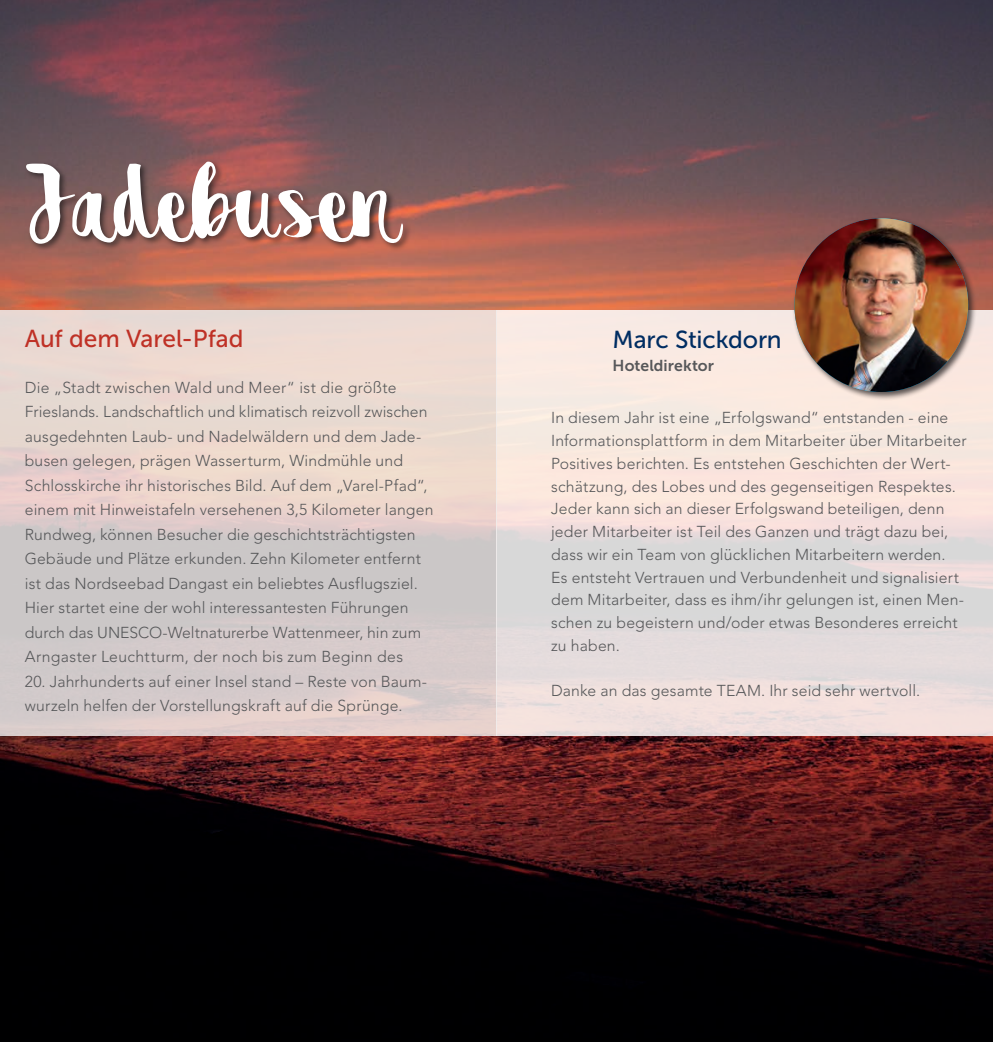
<style>
.page{position:relative;width:993px;height:1042px;background:#fff}
.page>*{position:absolute;margin:0;border:0;box-sizing:border-box;transform-origin:0 0}
.t1{font:96.25px "destain";color:#fff}
.t2{font:24.5px "Museo Sans 500";letter-spacing:-.005em;color:#bf3126}
.t3{font:24.5px "Museo Sans 500";letter-spacing:-.01em;color:#002d62}
.t4{font:300 15.75px/24.5px "Avenir LT Std";letter-spacing:.01em;color:#57585a}
.t5{font:15.75px "Museo Sans 700";letter-spacing:.005em;color:#57585a}
</style>
<div class="page">
<img style="left:0;top:0;width:992px;height:1042px">
<svg style="left:496px;top:310px;width:496px;height:425px;background:#ede1dd"></svg>
<svg style="left:0;top:310px;width:496px;height:425px;background:#ded0cc"></svg>
<div style="left:24px;top:159px;width:387px;height:93px;background:#231f20;opacity:.75"></div>
<div style="left:792px;top:216px;width:185px;height:185px;background:#231f20;opacity:.75"></div>
<img style="left:794px;top:218px;width:173px;height:174px;border-radius:87px">
<h1 class="t1" style="left:26px;top:146px;width:375px">Jadebusen</h1>
<h2 class="t2" style="left:25px;top:325px;width:220px">Auf dem Varel-Pfad</h2>
<p class="t4" style="left:25px;top:375px;width:410px">Die „Stadt zwischen Wald und Meer“ ist die größte Frieslands. Landschaftlich und klimatisch reizvoll zwischen ausgedehnten Laub- und Nadelwäldern und dem Jade&shy;busen gelegen, prägen Wasserturm, Windmühle und Schlosskirche ihr historisches Bild. Auf dem „Varel-Pfad“, einem mit Hinweistafeln versehenen 3,5 Kilometer langen Rundweg, können Besucher die geschichtsträchtigsten Gebäude und Plätze erkunden. Zehn Kilometer entfernt ist das Nordseebad Dangast ein beliebtes Ausflugsziel.<br>Hier startet eine der wohl interessantesten Führungen durch das UNESCO-Weltnaturerbe Wattenmeer, hin zum Arngaster Leuchtturm, der noch bis zum Beginn des</p>
<p class="t4" style="left:25px;top:669px;width:403px">20. Jahrhunderts auf einer Insel stand – Reste von Baum&shy;wurzeln helfen der Vorstellungskraft auf die Sprünge.</p>
<h2 class="t3" style="left:612px;top:326px;width:171px">Marc Stickdorn</h2>
<p class="t5" style="left:612px;top:357px;width:103px">Hoteldirektor</p>
<p class="t4" style="left:551px;top:407px;width:417px;line-height:22.8px">In diesem Jahr ist eine „Erfolgswand“ entstanden - eine Informationsplattform in dem Mitarbeiter über Mitarbeiter Positives berichten. Es entstehen Geschichten der Wert&shy;schätzung, des Lobes und des gegenseitigen Respektes.<br>Jeder kann sich an dieser Erfolgswand beteiligen, denn jeder Mitarbeiter ist Teil des Ganzen und trägt dazu bei, dass wir ein Team von glücklichen Mitarbeitern werden.<br>Es entsteht Vertrauen und Verbundenheit und signalisiert dem Mitarbeiter, dass es ihm/ihr gelungen ist, einen Men&shy;schen zu begeistern und/oder etwas Besonderes erreicht zu haben.</p>
<p class="t4" style="left:551px;top:679px;width:370px">Danke an das gesamte TEAM. Ihr seid sehr wertvoll.</p>
</div>
